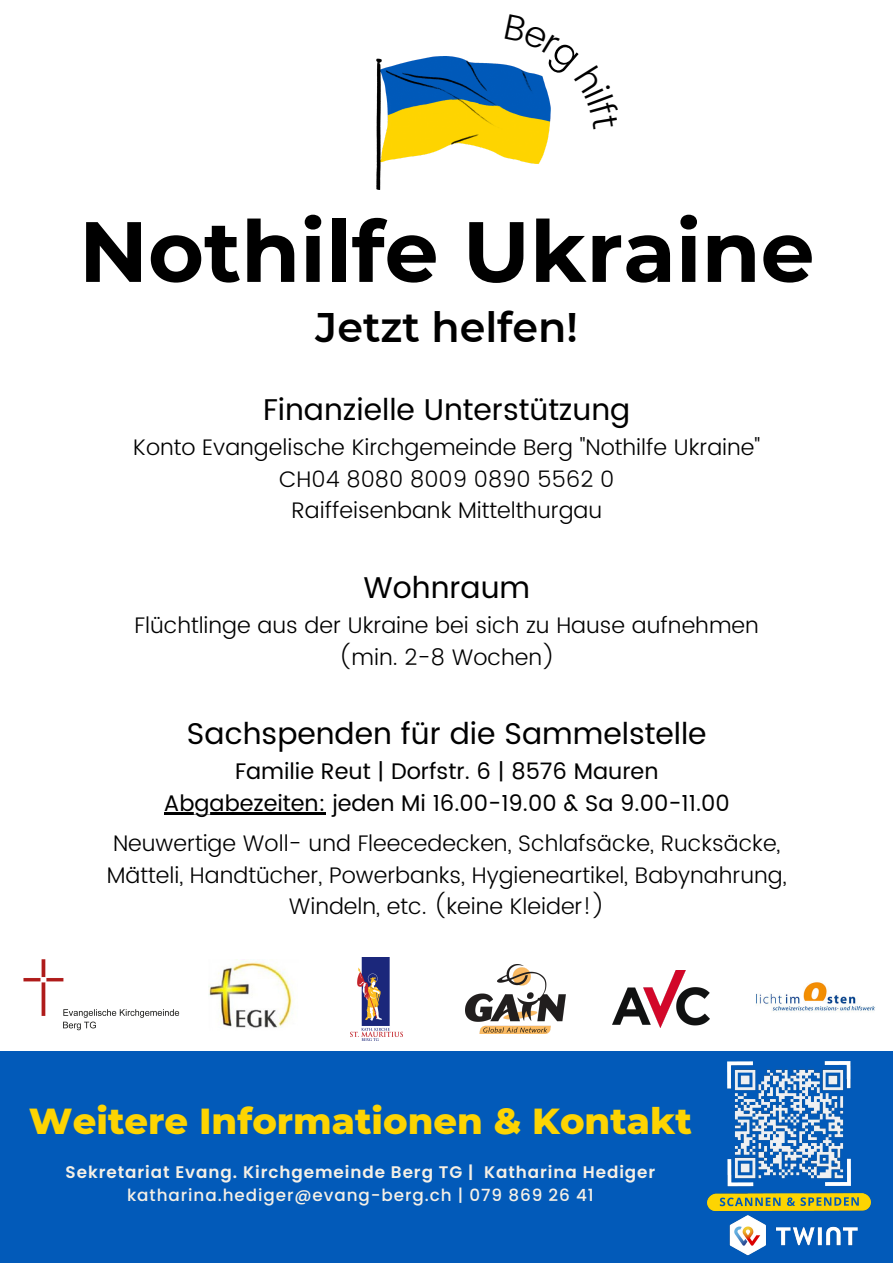
<style>
.page{position:relative;width:893px;height:1263px;background:#fff}
.page>*{position:absolute;margin:0;border:0;box-sizing:border-box;transform-origin:0 0}
.t1{font:700 85.43px "Montserrat";color:#000}
.t2{font:600 41.25px "Montserrat";color:#000}
.t3{font:800 36.9px "Montserrat";color:#fdd402}
.t4{font:30px "Poppins";color:#000}
.t5{font:300 22.5px/31.5px "Poppins";color:#000;text-align:center}
.t6{font:22.5px "Poppins";color:#000}
.t7{font:600 16.8px "Poppins";letter-spacing:.055em;color:#f5f0e6}
.t8{font:500 16.8px "Poppins";letter-spacing:.055em;color:#f5f0e6}
</style>
<div class="page">
<img style="left:376px;top:57px;width:174px;height:133px">
<div style="left:0;top:1051px;width:893px;height:212px;background:#025ab9"></div>
<img style="left:23px;top:959px;width:157px;height:72px">
<img style="left:208px;top:959px;width:87px;height:69px">
<img style="left:350px;top:958px;width:53px;height:82px">
<img style="left:756px;top:982px;width:119px;height:30px">
<img style="left:612px;top:970px;width:97px;height:58px">
<img style="left:466px;top:964px;width:99px;height:69px">
<img style="left:707px;top:1062px;width:164px;height:194px">
<hr style="left:164px;top:812px;width:161px;height:2px;background:#000">
<svg style="left:505px;top:57px;width:46px;height:72px"></svg>
<p class="t1" style="left:79px;top:199px;width:737px">Nothilfe Ukraine</p>
<p class="t2" style="left:316px;top:302px;width:264px">Jetzt helfen!</p>
<p class="t4" style="left:263px;top:392px;width:369px">Finanzielle Unterstützung</p>
<p class="t5" style="left:133px;top:432px;width:628px">Konto Evangelische Kirchgemeinde Berg "Nothilfe Ukraine"</p>
<p class="t5" style="left:279px;top:463px;width:337px">CH04 8080 8009 0890 5562 0</p>
<p class="t5" style="left:291px;top:495px;width:312px">Raiffeisenbank Mittelthurgau</p>
<p class="t4" style="left:363px;top:570px;width:168px">Wohnraum</p>
<p class="t5" style="left:135px;top:609px;width:626px">Flüchtlinge aus der Ukraine bei sich zu Hause aufnehmen</p>
<p class="t5" style="left:338px;top:641px;width:218px">(min. 2-8 Wochen)</p>
<p class="t4" style="left:187px;top:716px;width:521px">Sachspenden für die Sammelstelle</p>
<p class="t6" style="left:235px;top:758px;width:425px">Familie Reut | Dorfstr. 6 | 8576 Mauren</p>
<p class="t6" style="left:164px;top:790px;width:567px">Abgabezeiten: jeden Mi 16.00-19.00 &amp; Sa 9.00-11.00</p>
<p class="t5" style="left:107px;top:828px;width:681px">Neuwertige Woll- und Fleecedecken, Schlafsäcke, Rucksäcke,<br>Mätteli, Handtücher, Powerbanks, Hygieneartikel, Babynahrung,<br>Windeln, etc. (keine Kleider!)</p>
<p class="t3" style="left:29px;top:1098px;width:664px">Weitere Informationen &amp; Kontakt</p>
<p class="t7" style="left:66px;top:1160px;width:591px">Sekretariat Evang. Kirchgemeinde Berg TG | Katharina Hediger</p>
<p class="t8" style="left:127px;top:1183px;width:468px">katharina.hediger@evang-berg.ch | 079 869 26 41</p>
</div>
